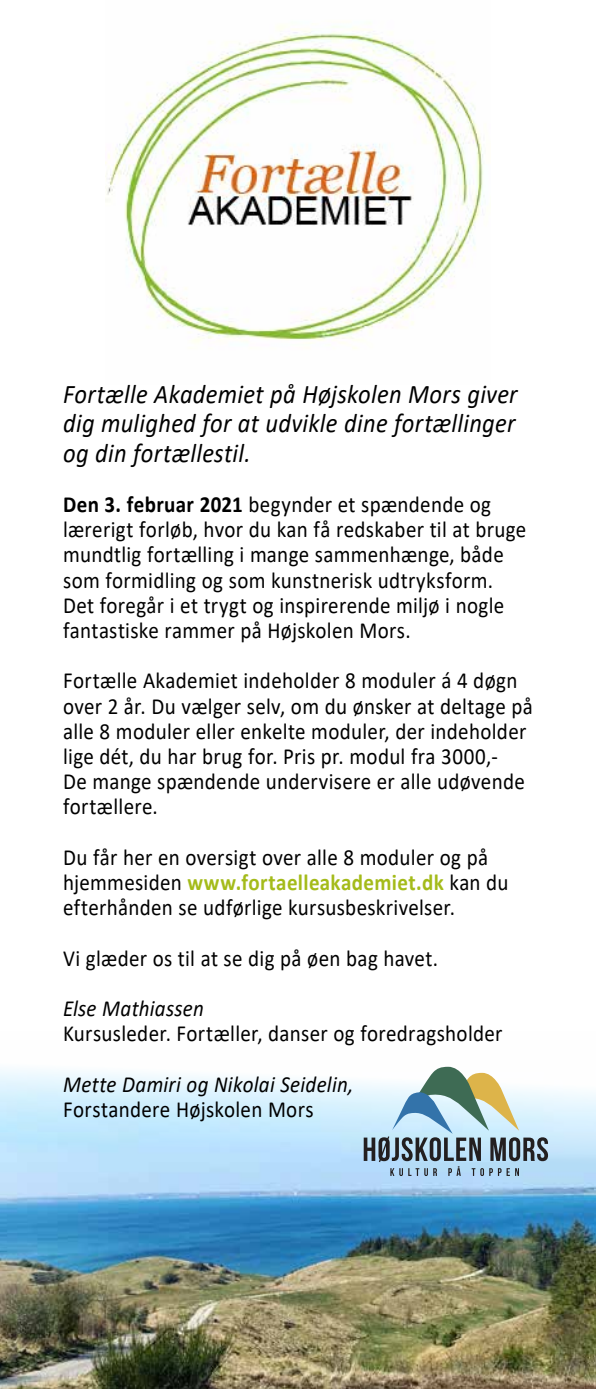
<style>
.page{position:relative;width:596px;height:1389px;background:#fff}
.page>*{position:absolute;margin:0;border:0;box-sizing:border-box;transform-origin:0 0}
.t1{font:italic 26.95px/29.4px "Calibri";letter-spacing:.015em;color:#000;text-align:justify;scale:.91 1}
.t2{font:23.1px/25.2px "Calibri";letter-spacing:.015em;color:#000;scale:.91 1}
.t3{font:italic 23.1px "Calibri";letter-spacing:.015em;color:#000;scale:.91 1}
.s1{font-weight:700}
.s2{font-weight:700;color:#a4bb1a}
</style>
<div class="page">
<img style="left:0;top:1066px;width:595px;height:323px">
<img style="left:105px;top:25px;width:380px;height:324px">
<svg style="left:363px;top:1067px;width:184px;height:109px"></svg>
<p class="t1" style="left:63px;top:378px;width:500px">Fortælle Akademiet på Højskolen Mors giver dig mulighed for at udvikle dine fortællinger og din fortællestil.</p>
<p class="t2" style="left:63px;top:491px;width:510px"><span class="s1">Den 3. februar 2021</span> begynder et spændende og lærerigt forløb, hvor du kan få redskaber til at bruge mundtlig fortælling i mange sammenhænge, både som formidling og som kunstnerisk udtryksform.<br>Det foregår i et trygt og inspirerende miljø i nogle fantastiske rammer på Højskolen Mors.</p>
<p class="t2" style="left:63px;top:668px;width:517px">Fortælle Akademiet indeholder 8 moduler á 4 døgn over 2 år. Du vælger selv, om du ønsker at deltage på alle 8 moduler eller enkelte moduler, der indeholder lige dét, du har brug for. Pris pr. modul fra 3000,-<br>De mange spændende undervisere er alle udøvende fortællere.</p>
<p class="t2" style="left:63px;top:844px;width:490px">Du får her en oversigt over alle 8 moduler og på hjemmesiden <span class="s2">www.fortaelleakademiet.dk</span> kan du efterhånden se udførlige kursusbeskrivelser.</p>
<p class="t2" style="left:63px;top:945px;width:413px">Vi glæder os til at se dig på øen bag havet.</p>
<p class="t3" style="left:63px;top:992px;width:156px">Else Mathiassen</p>
<p class="t2" style="left:63px;top:1020px;width:484px">Kursusleder. Fortæller, danser og foredragsholder</p>
<p class="t3" style="left:63px;top:1068px;width:320px">Mette Damiri og Nikolai Seidelin,</p>
<p class="t2" style="left:63px;top:1096px;width:277px">Forstandere Højskolen Mors</p>
</div>
